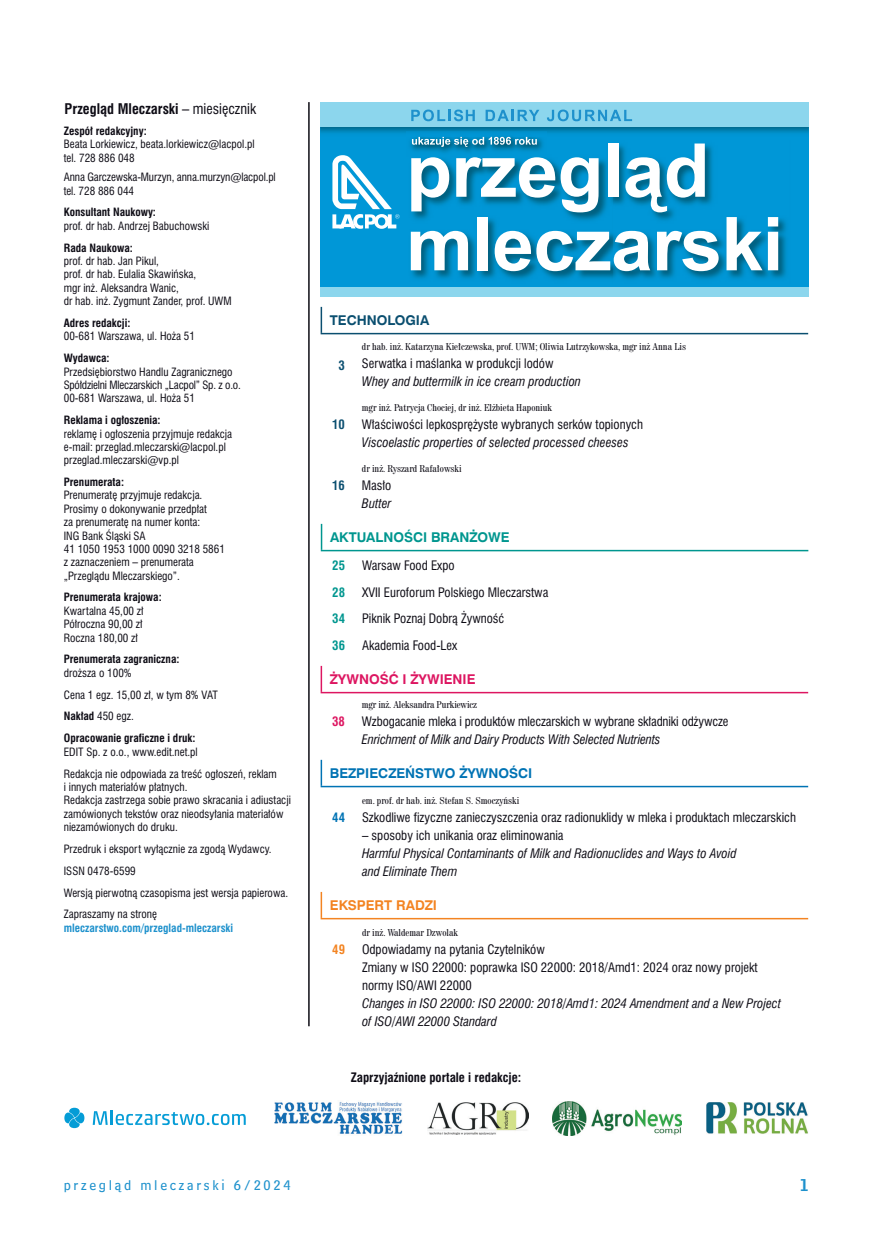
<style>
.page{position:relative;width:872px;height:1234px;background:#fff}
.page>*{position:absolute;margin:0;border:0;box-sizing:border-box;transform-origin:0 0}
.t1{font:15px "Bell Cent Nam Num PL";color:#1e91cc}
.t2{font:700 13.5px "Swis 721 Cn PL";color:#0e0c15}
.t3{font:700 13.5px "Swis 721 EU";color:#0073b4}
.t4{font:700 13.5px "Swis 721 EU";color:#00968f}
.t5{font:700 13.5px "Swis 721 EU";color:#dd1661}
.t6{font:700 13.5px "Swis 721 EU";color:#f38422}
.t7{font:700 13.5px "Swis 721 EU";color:#0b4f70}
.t8{font:12px/18px "Swis 721 Cn PL";color:#0e0c15}
.t9{font:italic 12px/18px "Swis 721 Cn PL";color:#0e0c15}
.t10{font:700 12px "Swis 721 Cn PL";color:#0e0c15}
.t11{font:12px "Bell Cent Sub Cap PL";letter-spacing:.225em;color:#1e91cc}
.t12{font:700 12px "Swis 721 Cn PL";color:#00968f}
.t13{font:700 12px "Swis 721 Cn PL";color:#0b4f70}
.t14{font:700 12px "Swis 721 Cn PL";color:#dd1661}
.t15{font:700 12px "Swis 721 Cn PL";color:#0073b4}
.t16{font:700 12px "Swis 721 Cn PL";color:#f38422}
.t17{font:10.5px/13.4px "Swis 721 Cn PL";color:#0e0c15}
.t18{font:700 10.5px "Swis 721 Cn PL";color:#0e0c15}
.t19{font:700 10.5px "Swis 721 Cn PL";color:#1e91cc}
.t20{font:9px "Century 725 Cn PL";color:#0e0c15}
.s1{font-weight:400}
.s2{font-weight:700}
</style>
<div class="page">
<hr style="left:308px;top:102px;width:2px;height:923px;background:#0e0c15">
<img style="left:274px;top:1102px;width:128px;height:32px">
<svg style="left:93px;top:1110px;width:153px;height:14px"></svg>
<svg style="left:64px;top:1107px;width:20px;height:20px"></svg>
<img style="left:427px;top:1102px;width:101px;height:32px">
<img style="left:553px;top:1101px;width:128px;height:34px">
<img style="left:706px;top:1102px;width:102px;height:32px">
<hr style="left:321px;top:549px;width:487px;height:2px;background:#00968f">
<svg style="left:321px;top:523px;width:1px;height:26px"></svg>
<hr style="left:320px;top:665px;width:2px;height:26px;background:#dd1661">
<hr style="left:320px;top:691px;width:488px;height:2px;background:#dd1661">
<div style="left:320px;top:120px;width:488px;height:167px;background:#0097d7"></div>
<img style="left:410px;top:143px;width:376px;height:137px">
<svg style="left:411px;top:157px;width:38px;height:54px"></svg>
<svg style="left:456px;top:157px;width:142px;height:55px"></svg>
<div style="left:608px;top:143px;width:10px;height:54px;background:#fff"></div>
<svg style="left:625px;top:143px;width:80px;height:69px"></svg>
<svg style="left:411px;top:231px;width:57px;height:39px;background:#9acce0"></svg>
<div style="left:477px;top:217px;width:11px;height:53px;background:#fff"></div>
<svg style="left:494px;top:231px;width:156px;height:40px;background:#8ec5da"></svg>
<svg style="left:657px;top:231px;width:61px;height:40px;background:#92c8dc"></svg>
<svg style="left:726px;top:217px;width:36px;height:53px"></svg>
<svg style="left:768px;top:217px;width:10px;height:53px"></svg>
<svg style="left:332px;top:155px;width:67px;height:74px"></svg>
<div style="left:320px;top:102px;width:488px;height:25px;background:#8cd6ed"></div>
<svg style="left:411px;top:109px;width:64px;height:12px"></svg>
<svg style="left:485px;top:110px;width:54px;height:11px"></svg>
<svg style="left:547px;top:109px;width:85px;height:12px"></svg>
<img style="left:407px;top:132px;width:139px;height:9px">
<img style="left:410px;top:141px;width:136px;height:16px">
<svg style="left:412px;top:137px;width:125px;height:10px"></svg>
<div style="left:320px;top:287px;width:488px;height:9px;background:#8cd6ed"></div>
<hr style="left:320px;top:307px;width:2px;height:26px;background:#0b4f70">
<hr style="left:320px;top:333px;width:488px;height:1px;background:#0b4f70">
<hr style="left:320px;top:759px;width:2px;height:26px;background:#0073b4">
<hr style="left:320px;top:785px;width:488px;height:2px;background:#0073b4">
<hr style="left:320px;top:891px;width:2px;height:26px;background:#f38422">
<hr style="left:320px;top:917px;width:488px;height:2px;background:#f38422">
<p class="t2" style="left:65px;top:100px;width:193px">Przegląd Mleczarski <span class="s1">– miesięcznik</span></p>
<p class="t18" style="left:64px;top:124px;width:84px">Zespół redakcyjny:</p>
<p class="t17" style="left:64px;top:137px;width:192px">Beata Lorkiewicz, beata.lorkiewicz@lacpol.pl tel. 728 886 048</p>
<p class="t17" style="left:64px;top:170px;width:213px">Anna Garczewska-Murzyn, anna.murzyn@lacpol.pl tel. 728 886 044</p>
<p class="t18" style="left:64px;top:206px;width:94px">Konsultant Naukowy:</p>
<p class="t17" style="left:64px;top:219px;width:147px">prof. dr hab. Andrzej Babuchowski</p>
<p class="t18" style="left:64px;top:241px;width:70px">Rada Naukowa:</p>
<p class="t17" style="left:64px;top:254px;width:169px">prof. dr hab. Jan Pikul,<br>prof. dr hab. Eulalia Skawińska,<br>mgr inż. Aleksandra Wanic,<br>dr hab. inż. Zygmunt Zander, prof. UWM</p>
<p class="t18" style="left:64px;top:316px;width:68px">Adres redakcji:</p>
<p class="t17" style="left:64px;top:329px;width:133px">00-681 Warszawa, ul. Hoża 51</p>
<p class="t18" style="left:64px;top:351px;width:47px">Wydawca:</p>
<p class="t17" style="left:64px;top:365px;width:179px">Przedsiębiorstwo Handlu Zagranicznego<br>Spółdzielni Mleczarskich „Lacpol” Sp. z o.o.<br>00-681 Warszawa, ul. Hoża 51</p>
<p class="t18" style="left:64px;top:413px;width:98px">Reklama i ogłoszenia:</p>
<p class="t17" style="left:64px;top:426px;width:170px">reklamę i ogłoszenia przyjmuje redakcja e-mail: przeglad.mleczarski@lacpol.pl przeglad.mleczarski@vp.pl</p>
<p class="t18" style="left:64px;top:475px;width:62px">Prenumerata:</p>
<p class="t17" style="left:64px;top:488px;width:163px">Prenumeratę przyjmuje redakcja.<br>Prosimy o dokonywanie przedpłat<br>za prenumeratę na numer konta:<br>ING Bank Śląski SA<br>41 1050 1953 1000 0090 3218 5861 z zaznaczeniem – prenumerata „Przeglądu Mleczarskiego”.</p>
<p class="t18" style="left:64px;top:590px;width:99px">Prenumerata krajowa:</p>
<p class="t17" style="left:64px;top:604px;width:81px;text-align:justify">Kwartalna 45,00 zł Półroczna 90,00 zł Roczna 180,00 zł</p>
<p class="t18" style="left:64px;top:652px;width:117px">Prenumerata zagraniczna:</p>
<p class="t17" style="left:64px;top:661px;width:156px;line-height:21.9px">droższa o 100%<br>Cena 1 egz. 15,00 zł, w tym 8% VAT<br><span class="s2">Nakład</span> 450 egz.<br><span class="s2">Opracowanie graficzne i druk:</span></p>
<p class="t17" style="left:64px;top:740px;width:215px;line-height:21.9px">EDIT Sp. z o.o., www.edit.net.pl<br>Redakcja nie odpowiada za treść ogłoszeń, reklam</p>
<p class="t17" style="left:64px;top:780px;width:229px">i innych materiałów płatnych.<br>Redakcja zastrzega sobie prawo skracania i adiustacji zamówionych tekstów oraz nieodsyłania materiałów niezamówionych do druku.</p>
<p class="t17" style="left:64px;top:837px;width:226px;line-height:21.9px">Przedruk i eksport wyłącznie za zgodą Wydawcy.<br>ISSN 0478-6599<br>Wersją pierwotną czasopisma jest wersja papierowa.<br>Zapraszamy na stronę</p>
<p class="t19" style="left:64px;top:920px;width:171px">mleczarstwo.com/przeglad-mleczarski</p>
<p class="t7" style="left:330px;top:312px;width:101px">TECHNOLOGIA</p>
<p class="t13" style="left:338px;top:357px;width:8px">3</p>
<p class="t20" style="left:362px;top:341px;width:326px">dr hab. inż. Katarzyna Kiełczewska, prof. UWM; Oliwia Lutrzykowska, mgr inż Anna Lis</p>
<p class="t8" style="left:362px;top:354px;width:193px">Serwatka i maślanka w produkcji lodów</p>
<p class="t9" style="left:362px;top:372px;width:220px">Whey and buttermilk in ice cream production</p>
<p class="t20" style="left:362px;top:401px;width:192px">mgr inż. Patrycja Chociej, dr inż. Elżbieta Haponiuk</p>
<p class="t8" style="left:362px;top:415px;width:283px">Właściwości lepkosprężyste wybranych serków topionych</p>
<p class="t9" style="left:362px;top:433px;width:268px">Viscoelastic properties of selected processed cheeses</p>
<p class="t20" style="left:362px;top:462px;width:101px">dr inż. Ryszard Rafałowski</p>
<p class="t8" style="left:362px;top:476px;width:31px">Masło</p>
<p class="t9" style="left:362px;top:494px;width:31px">Butter</p>
<p class="t13" style="left:332px;top:417px;width:14px">10</p>
<p class="t13" style="left:332px;top:477px;width:14px">16</p>
<p class="t4" style="left:330px;top:528px;width:181px">AKTUALNOŚCI BRANŻOWE</p>
<p class="t12" style="left:332px;top:558px;width:14px">25</p>
<p class="t12" style="left:332px;top:584px;width:14px">28</p>
<p class="t12" style="left:332px;top:611px;width:14px">34</p>
<p class="t12" style="left:332px;top:637px;width:14px">36</p>
<p class="t8" style="left:362px;top:556px;width:94px">Warsaw Food Expo</p>
<p class="t8" style="left:362px;top:583px;width:188px">XVII Euroforum Polskiego Mleczarstwa</p>
<p class="t8" style="left:362px;top:609px;width:144px">Piknik Poznaj Dobrą Żywność</p>
<p class="t8" style="left:362px;top:636px;width:97px">Akademia Food-Lex</p>
<p class="t5" style="left:330px;top:670px;width:147px">ŻYWNOŚĆ I ŻYWIENIE</p>
<p class="t14" style="left:332px;top:713px;width:14px">38</p>
<p class="t20" style="left:362px;top:698px;width:117px">mgr inż. Aleksandra Purkiewicz</p>
<p class="t8" style="left:362px;top:712px;width:368px">Wzbogacanie mleka i produktów mleczarskich w wybrane składniki odżywcze</p>
<p class="t9" style="left:362px;top:730px;width:300px">Enrichment of Milk and Dairy Products With Selected Nutrients</p>
<p class="t3" style="left:330px;top:764px;width:204px">BEZPIECZEŃSTWO ŻYWNOŚCI</p>
<p class="t15" style="left:332px;top:809px;width:14px">44</p>
<p class="t20" style="left:362px;top:794px;width:159px">em. prof. dr hab. inż. Stefan S. Smoczyński</p>
<p class="t8" style="left:362px;top:808px;width:435px">Szkodliwe fizyczne zanieczyszczenia oraz radionuklidy w mleka i produktach mleczarskich</p>
<p class="t8" style="left:362px;top:826px;width:203px">– sposoby ich unikania oraz eliminowania</p>
<p class="t9" style="left:362px;top:844px;width:376px">Harmful Physical Contaminants of Milk and Radionuclides and Ways to Avoid and Eliminate Them</p>
<p class="t6" style="left:330px;top:896px;width:109px">EKSPERT RADZI</p>
<p class="t16" style="left:332px;top:941px;width:14px">49</p>
<p class="t20" style="left:362px;top:926px;width:97px">dr inż. Waldemar Dzwolak</p>
<p class="t8" style="left:362px;top:940px;width:397px">Odpowiadamy na pytania Czytelników<br>Zmiany w ISO 22000: poprawka ISO 22000: 2018/Amd1: 2024 oraz nowy projekt normy ISO/AWI 22000</p>
<p class="t9" style="left:362px;top:994px;width:420px">Changes in ISO 22000: ISO 22000: 2018/Amd1: 2024 Amendment and a New Project of ISO/AWI 22000 Standard</p>
<p class="t10" style="left:351px;top:1069px;width:172px">Zaprzyjaźnione portale i redakcje:</p>
<p class="t11" style="left:64px;top:1175px;width:228px">przegląd mleczarski 6/2024</p>
<h1 class="t1" style="left:799px;top:1174px;width:11px">1</h1>
</div>
